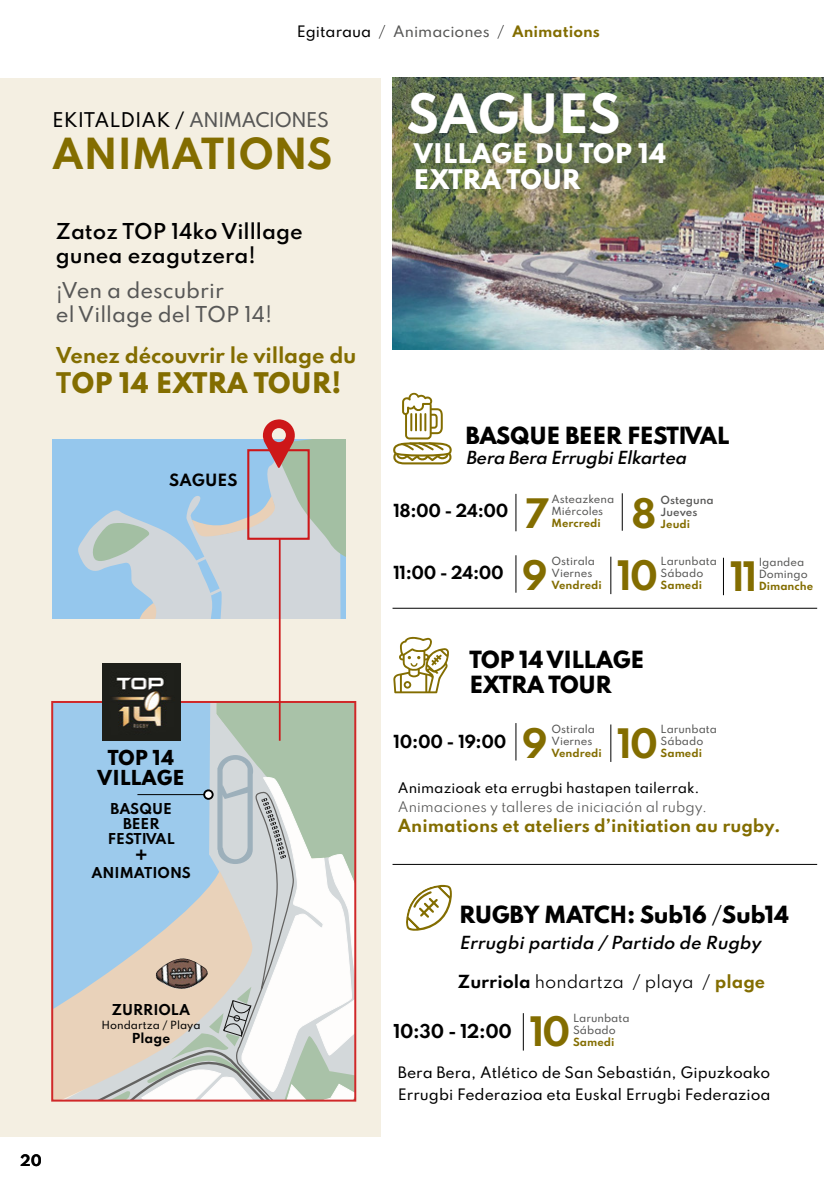
<style>
.page{position:relative;width:840px;height:1191px;background:#fff}
.page>*{position:absolute;margin:0;border:0;box-sizing:border-box;transform-origin:0 0}
.t1{font:700 48px "Spartan";letter-spacing:-.02em;color:#fff}
.t2{font:700 38px "Spartan";letter-spacing:-.01em;color:#836d00}
.t3{font:700 36px "Spartan";letter-spacing:-.07em;color:#836d00}
.t4{font:800 25.2px "Spartan";color:#836d00}
.t5{font:800 24px/26px "Spartan";color:#fff}
.t6{font:800 21px/25.2px "Spartan";letter-spacing:-.02em;color:#000}
.t7{font:600 20px "Spartan";color:#000}
.t8{font:600 19.4px/24px "Spartan";color:#000}
.t9{font:500 19.4px/24px "Spartan";color:#575756}
.t10{font:700 19.4px "Spartan";letter-spacing:-.01em;color:#836d00}
.t11{font:800 18.2px/20px "Spartan";color:#000;text-align:center}
.t12{font:500 18px "Spartan";letter-spacing:-.05em;color:#000}
.t13{font:700 17px "Spartan";letter-spacing:-.02em;color:#000}
.t14{font:italic 600 16px "Spartan";color:#000}
.t15{font:700 16px "Spartan";color:#836d00}
.t16{font:700 16px "Spartan";letter-spacing:-.03em;color:#000}
.t17{font:16px "Spartan";color:#000}
.t18{font:700 15px "Spartan";color:#000}
.t19{font:500 14px/22px "Spartan";color:#000}
.t20{font:500 14px "Spartan";color:#575756}
.t21{font:700 14px "Spartan";color:#000}
.t22{font:700 13.4px/15px "Spartan";color:#000;text-align:center}
.t23{font:13px "Spartan";color:#575756}
.t24{font:500 13px "Spartan";color:#000}
.t25{font:700 12.2px "Spartan";color:#000}
.t26{font:500 10px/12px "Spartan";color:#575756}
.t27{font:700 10px "Spartan";color:#836d00}
.t28{font:500 10px "Spartan";color:#000}
.t29{font:600 10px/12px "Spartan";color:#575756}
.s1{color:#000}
.s2{font-weight:300;color:#000}
.s3{font-weight:700;color:#836d00}
.s4{color:#575756}
.s5{font-weight:700}
.s6{font-weight:400}
</style>
<div class="page">
<div style="left:0;top:78px;width:380px;height:1058px;background:#f4efe2"></div>
<img style="left:392px;top:78px;width:431px;height:271px">
<hr style="left:392px;top:608px;width:424px;height:1px;background:#000">
<hr style="left:392px;top:864px;width:424px;height:1px;background:#000">
<hr style="left:515px;top:555px;width:1px;height:37px;background:#000">
<hr style="left:515px;top:723px;width:1px;height:37px;background:#000">
<hr style="left:515px;top:494px;width:1px;height:37px;background:#000">
<hr style="left:722px;top:558px;width:1px;height:37px;background:#000">
<hr style="left:610px;top:556px;width:1px;height:38px;background:#000">
<hr style="left:610px;top:724px;width:1px;height:38px;background:#000">
<hr style="left:522px;top:1013px;width:1px;height:37px;background:#000">
<hr style="left:621px;top:493px;width:1px;height:38px;background:#000">
<svg style="left:393px;top:637px;width:55px;height:56px"></svg>
<svg style="left:406px;top:885px;width:45px;height:45px"></svg>
<svg style="left:52px;top:702px;width:303px;height:398px;background:#c2cfd2"></svg>
<svg style="left:52px;top:419px;width:294px;height:199px;background:#b6c8d5"></svg>
<hr style="left:279px;top:538px;width:1px;height:202px;background:#cd1719">
<img style="left:103px;top:663px;width:77px;height:77px">
<hr style="left:137px;top:794px;width:71px;height:1px;background:#000">
<div style="left:204px;top:790px;width:8px;height:9px;background:#fff;border-radius:50%"></div>
<div style="left:203px;top:789px;width:10px;height:10px;border:2px solid #000;border-radius:50%"></div>
<svg style="left:393px;top:392px;width:59px;height:73px"></svg>
<h3 class="t20" style="left:296px;top:21px;width:304px"><span class="s1">Egitaraua</span> <span class="s2">/</span> Animaciones <span class="s2">/</span> <span class="s3">Animations</span></h3>
<h3 class="t12" style="left:52px;top:106px;width:278px">EKITALDIAK / <span class="s4">ANIMACIONES</span></h3>
<h2 class="t2" style="left:52px;top:125px;width:282px">ANIMATIONS</h2>
<h3 class="t8" style="left:56px;top:219px;width:248px">Zatoz TOP 14ko Villlage gunea ezagutzera!</h3>
<h3 class="t9" style="left:56px;top:278px;width:218px">¡Ven a descubrir<br>el Village del TOP 14!</h3>
<h3 class="t10" style="left:56px;top:341px;width:302px">Venez découvrir le village du</h3>
<h3 class="t4" style="left:56px;top:364px;width:287px"><span class="s5">T</span>OP 14 EXTRA TOUR!</h3>
<h3 class="t18" style="left:169px;top:469px;width:70px">SAGUES</h3>
<h1 class="t1" style="left:406px;top:78px;width:216px">SAGUES</h1>
<h3 class="t5" style="left:413px;top:140px;width:254px">VILLAGE DU TOP 14<br>EXTRA TOUR</h3>
<h3 class="t6" style="left:465px;top:422px;width:264px">BASQUE BEER FESTIVAL</h3>
<h3 class="t14" style="left:465px;top:446px;width:226px">Bera Bera ErrugbiElkartea</h3>
<h3 class="t16" style="left:393px;top:498px;width:116px">18:00 - 24:00</h3>
<p class="t26" style="left:551px;top:492px;width:64px">Asteazkena<br>Miércoles</p>
<p class="t29" style="left:660px;top:494px;width:55px">Osteguna<br>Jueves</p>
<h3 class="t3" style="left:631px;top:486px;width:27px">8</h3>
<h3 class="t3" style="left:525px;top:486px;width:25px">7</h3>
<p class="t27" style="left:551px;top:515px;width:51px">Mercredi</p>
<p class="t26" style="left:551px;top:555px;width:45px">Ostirala<br>Viernes</p>
<p class="t27" style="left:551px;top:578px;width:52px">Vendredi</p>
<p class="t27" style="left:660px;top:516px;width:31px">Jeudi</p>
<p class="t26" style="left:660px;top:555px;width:58px">Larunbata<br>Sábado</p>
<p class="t27" style="left:660px;top:578px;width:43px">Samedi</p>
<p class="t26" style="left:758px;top:556px;width:50px">Igandea<br>Domingo</p>
<h3 class="t3" style="left:522px;top:548px;width:27px">9</h3>
<h3 class="t3" style="left:617px;top:548px;width:42px">10</h3>
<h3 class="t3" style="left:729px;top:549px;width:29px">11</h3>
<h3 class="t16" style="left:393px;top:561px;width:112px">11:00 - 24:00</h3>
<p class="t27" style="left:758px;top:579px;width:56px">Dimanche</p>
<h3 class="t21" style="left:21px;top:1149px;width:23px">20</h3>
<h3 class="t11" style="left:97px;top:747px;width:89px">TOP 14<br>VILLAGE</h3>
<h3 class="t22" style="left:108px;top:801px;width:68px">BASQUE<br>BEER<br>FESTIVAL</h3>
<h3 class="t7" style="left:134px;top:840px;width:15px">+</h3>
<h3 class="t22" style="left:91px;top:864px;width:101px">ANIMATIONS</h3>
<h3 class="t22" style="left:112px;top:1002px;width:80px">ZURRIOLA</h3>
<p class="t28" style="left:101px;top:1017px;width:101px">Hondartza / Playa</p>
<p class="t25" style="left:132px;top:1029px;width:40px">Plage</p>
<h3 class="t6" style="left:469px;top:646px;width:176px">TOP 14 VILLAGE<br>EXTRA TOUR</h3>
<h3 class="t16" style="left:393px;top:729px;width:115px">10:00 - 19:00</h3>
<p class="t26" style="left:551px;top:723px;width:45px">Ostirala<br>Viernes</p>
<p class="t27" style="left:551px;top:745px;width:52px">Vendredi</p>
<h3 class="t3" style="left:522px;top:716px;width:27px">9</h3>
<p class="t26" style="left:660px;top:723px;width:58px">Larunbata<br>Sábado</p>
<p class="t27" style="left:660px;top:745px;width:43px">Samedi</p>
<h3 class="t3" style="left:617px;top:716px;width:42px">10</h3>
<h3 class="t24" style="left:397px;top:777px;width:303px">Animazioak eta errugbi hastapen tailerrak.</h3>
<h3 class="t23" style="left:397px;top:797px;width:310px">Animaciones y talleres de iniciación al rubgy.</h3>
<h3 class="t15" style="left:397px;top:813px;width:384px">Animations et ateliers d’initiation au rugby.</h3>
<h3 class="t6" style="left:459px;top:901px;width:331px">RUGBY MATCH: Sub16 <span class="s6">/</span>Sub14</h3>
<h3 class="t14" style="left:459px;top:930px;width:307px">Errugbipartida / Partido de Rugby</h3>
<h3 class="t17" style="left:457px;top:970px;width:308px"><span class="s5">Zurriola</span> hondartza / playa / <span class="s3">plage</span></h3>
<h3 class="t13" style="left:393px;top:1018px;width:120px">10:30 - 12:00</h3>
<p class="t26" style="left:572px;top:1011px;width:58px">Larunbata<br>Sábado</p>
<h3 class="t3" style="left:529px;top:1004px;width:42px">10</h3>
<p class="t27" style="left:572px;top:1034px;width:43px">Samedi</p>
<h3 class="t19" style="left:397px;top:1060px;width:374px">Bera Bera, Atlético de San Sebastián, Gipuzkoako<br>Errugbi Federazioa eta Euskal Errugbi Federazioa</h3>
</div>
